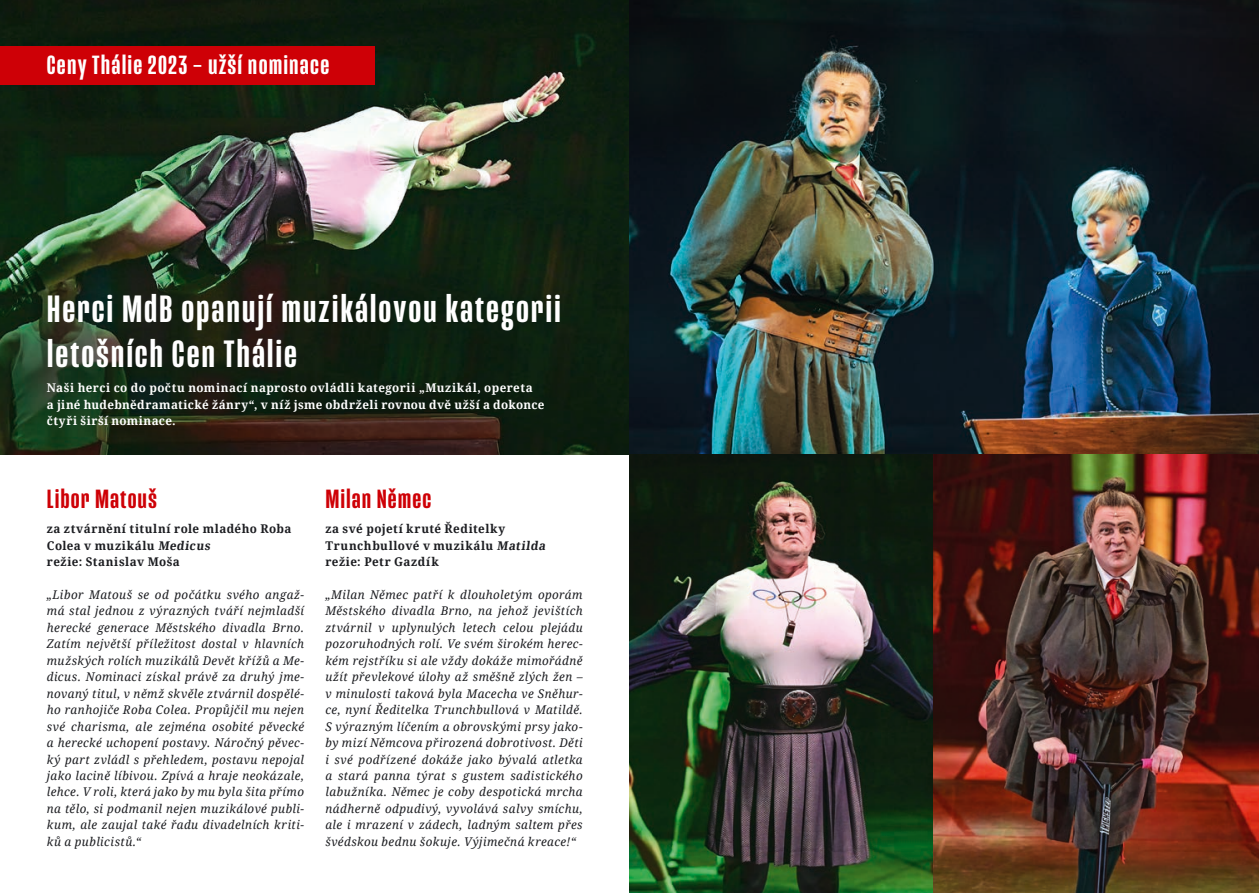
<style>
.page{position:relative;width:1259px;height:893px;background:#fff}
.page>*{position:absolute;margin:0;border:0;box-sizing:border-box;transform-origin:0 0}
.t1{font:500 39px/45px "Mongoose";letter-spacing:.045em;color:#fff;scale:1.1 1}
.t2{font:500 27px "Mongoose";letter-spacing:.04em;color:#fff;scale:1.1 1}
.t3{font:500 27px "Mongoose";letter-spacing:.035em;color:#ce0006;scale:1.1 1}
.t4{font:italic 12px/16.5px "Droid Serif";letter-spacing:.04em;color:#1b1c20;text-align:justify}
.t5{font:700 12px/16.5px "Droid Serif";letter-spacing:.04em;color:#fff}
.t6{font:700 12px/16.5px "Droid Serif";letter-spacing:.045em;color:#1b1c20}
</style>
<div class="page">
<img style="left:0;top:0;width:1259px;height:455px">
<img style="left:629px;top:455px;width:630px;height:438px">
<div style="left:0;top:47px;width:374px;height:38px;background:#ce0006"></div>
<h2 class="t2" style="left:47px;top:50px;width:258px">Ceny Thálie 2023 – užší nominace</h2>
<h1 class="t1" style="left:47px;top:286px;width:469px">Herci MdB opanují muzikálovou kategorii letošních Cen Thálie</h1>
<p class="t5" style="left:47px;top:379px;width:499px">Naši herci co do počtu nominací naprosto ovládli kategorii „Muzikál, opereta<br>a jiné hudebnědramatické žánry“, v níž jsme obdrželi rovnou dvě užší a dokonce čtyři širší nominace.</p>
<h2 class="t3" style="left:47px;top:483px;width:102px">Libor Matouš</h2>
<p class="t6" style="left:47px;top:520px;width:246px">za ztvárnění titulní role mladého Roba<br>Colea v muzikálu Medicus<br>režie: Stanislav Moša</p>
<p class="t4" style="left:47px;top:586px;width:259px">„Libor Matouš se od počátku svého angaž&shy;má stal jednou z výrazných tváří nejmladší herecké generace Městského divadla Brno.<br>Zatím největší příležitost dostal v hlavních mužských rolích muzikálů Devět křížů a Me&shy;dicus. Nominaci získal právě za druhý jme&shy;novaný titul, v němž skvěle ztvárnil dospělé&shy;ho ranhojiče Roba Colea. Propůjčil mu nejen své charisma, ale zejména osobité pěvecké a herecké uchopení postavy. Náročný pěvec&shy;ký part zvládl s přehledem, postavu nepojal jako lacině líbivou. Zpívá a hraje neokázale, lehce. V roli, která jako by mu byla šita přímo na tělo, si podmanil nejen muzikálové publi&shy;kum, ale zaujal také řadu divadelních kriti&shy;ků a publicistů.“</p>
<h2 class="t3" style="left:325px;top:483px;width:98px">Milan Němec</h2>
<p class="t6" style="left:325px;top:520px;width:224px">za své pojetí kruté Ředitelky<br>Trunchbullové v muzikálu Matilda režie: Petr Gazdík</p>
<p class="t4" style="left:325px;top:586px;width:259px">„Milan Němec patří k dlouholetým oporám Městského divadla Brno, na jehož jevištích ztvárnil v uplynulých letech celou plejádu pozoruhodných rolí. Ve svém širokém herec&shy;kém rejstříku si ale vždy dokáže mimořádně užít převlekové úlohy až směšně zlých žen – v minulosti taková byla Macecha ve Sněhur&shy;ce, nyní Ředitelka Trunchbullová v Matildě.<br>S výrazným líčením a obrovskými prsy jako&shy;by mizí Němcova přirozená dobrotivost. Děti i své podřízené dokáže jako bývalá atletka a stará panna týrat s gustem sadistického labužníka. Němec je coby despotická mrcha nádherně odpudivý, vyvolává salvy smíchu, ale i mrazení v zádech, ladným saltem přes švédskou bednu šokuje. Výjimečná kreace!“</p>
</div>
